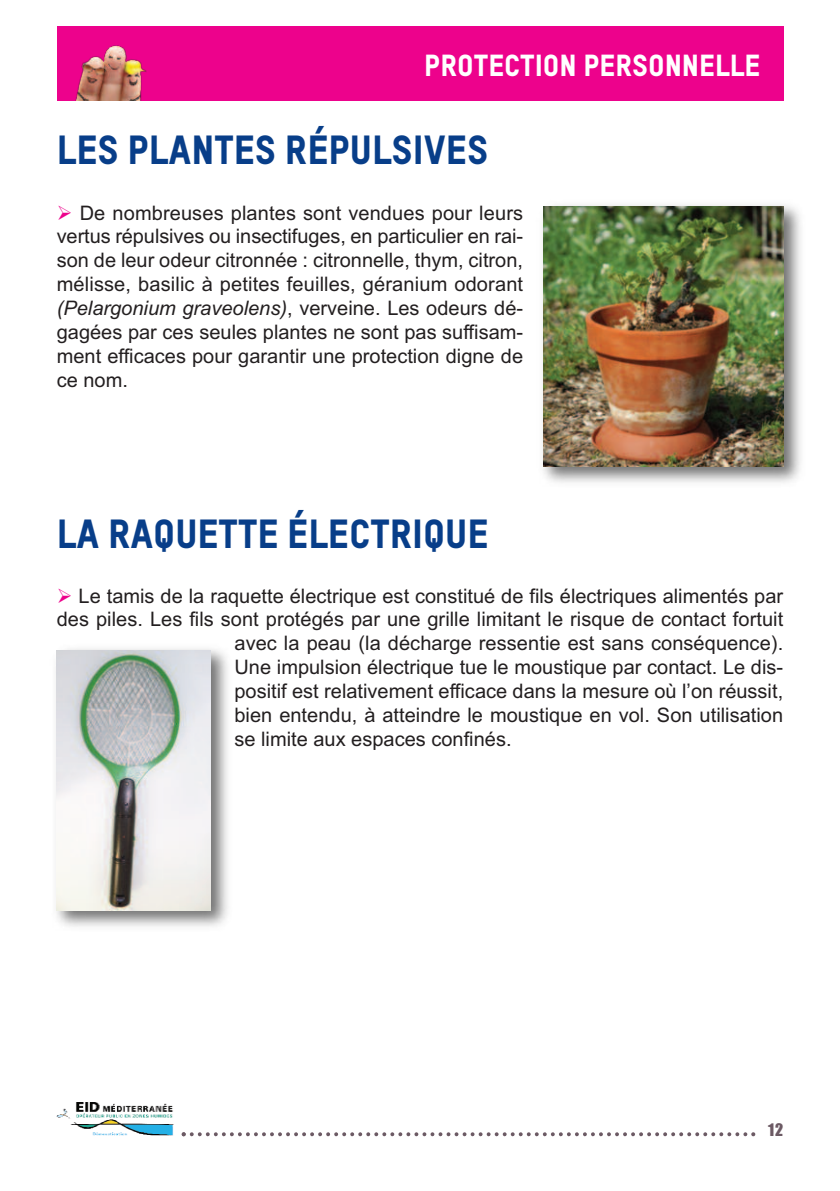
<style>
.page{position:relative;width:840px;height:1191px;background:#fff}
.page>*{position:absolute;margin:0;border:0;box-sizing:border-box;transform-origin:0 0}
.t1{font:40px "TSTARPRO Headline";color:#083e89}
.t2{font:30px "TSTARPRO Headline";color:#fff}
.t3{font:20px/23.8px "Arial";color:#231f20;text-align:justify}
.t4{font:16px "Impact";color:#6c5a64}
.s1{color:#ed028c}
.s2{font-style:italic}
</style>
<div class="page">
<svg style="left:181px;top:1132px;width:573px;height:4px"></svg>
<svg style="left:93px;top:1135px;width:80px;height:1px"></svg>
<img style="left:57px;top:1102px;width:117px;height:33px">
<img style="left:542px;top:205px;width:259px;height:278px">
<img style="left:543px;top:206px;width:239px;height:260px">
<img style="left:56px;top:649px;width:172px;height:278px">
<img style="left:57px;top:650px;width:153px;height:260px">
<div style="left:57px;top:26px;width:725px;height:75px;background:#ed028c"></div>
<img style="left:75px;top:45px;width:72px;height:56px">
<h2 class="t2" style="left:424px;top:54px;width:337px">PROTECTION PERSONNELLE</h2>
<h1 class="t1" style="left:57px;top:136px;width:433px">LES PLANTES RÉPULSIVES</h1>
<p class="t3" style="left:57px;top:201px;width:467px"><span class="s1">➢</span> De nombreuses plantes sont vendues pour leurs vertus répulsives ou insectifuges, en particulier en rai&shy;son de leur odeur citronnée : citronnelle, thym, citron, mélisse, basilic à petites feuilles, géranium odorant <span class="s2">(Pelargonium graveolens)</span>, verveine. Les odeurs dé&shy;gagées par ces seules plantes ne sont pas suffisam&shy;ment efficaces pour garantir une protection digne de ce nom.</p>
<h1 class="t1" style="left:57px;top:520px;width:433px">LA RAQUETTE ÉLECTRIQUE</h1>
<p class="t3" style="left:57px;top:584px;width:727px"><span class="s1">➢</span> Le tamis de la raquette électrique est constitué de fils électriques alimentés par</p>
<p class="t3" style="left:57px;top:607px;width:727px">des piles. Les fils sont protégés par une grille limitant le risque de contact fortuit</p>
<p class="t3" style="left:234px;top:631px;width:550px">avec la peau (la décharge ressentie est sans conséquence).</p>
<p class="t3" style="left:234px;top:655px;width:550px">Une impulsion électrique tue le moustique par contact. Le dis-</p>
<p class="t3" style="left:234px;top:679px;width:550px">positif est relativement efficace dans la mesure où l’on réussit,</p>
<p class="t3" style="left:234px;top:703px;width:550px">bien entendu, à atteindre le moustique en vol. Son utilisation</p>
<p class="t3" style="left:234px;top:727px;width:278px">se limite aux espaces confinés.</p>
<p class="t4" style="left:767px;top:1120px;width:16px">12</p>
</div>
